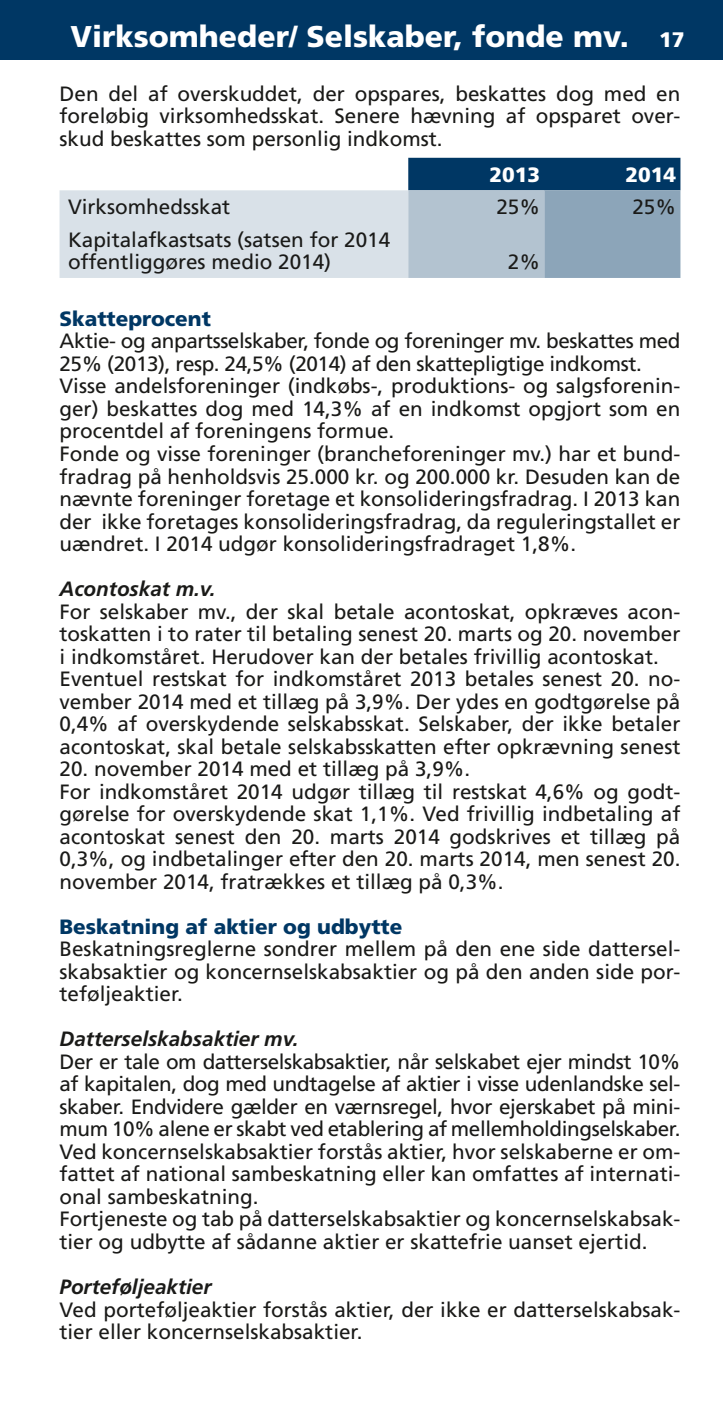
<style>
.page{position:relative;width:723px;height:1404px;background:#fff}
.page>*{position:absolute;margin:0;border:0;box-sizing:border-box;transform-origin:0 0}
.t1{font:900 30px "Frutiger LT Std";color:#fff}
.t2{font:20.7px/22.5px "Frutiger LT Std";color:#1a1a18}
.t3{font:italic 700 20.7px "Frutiger LT Std";color:#1a1a18}
.t4{font:900 20.7px "Frutiger LT Std";color:#003764}
.t5{font:900 20.7px "Frutiger LT Std";color:#fff}
.s1{font-size:21px}
</style>
<div class="page">
<div style="left:0;top:0;width:723px;height:60px;background:#003764"></div>
<svg style="left:60px;top:158px;width:620px;height:120px;background:#b3c3d0"></svg>
<h1 class="t1" style="left:71px;top:18px;width:616px">Virksomheder/ Selskaber, fonde mv. <span class="s1">17</span></h1>
<p class="t2" style="left:60px;top:82px;width:622px;text-align:justify">Den del af overskuddet, der opspares, beskattes dog med en foreløbig virksomhedsskat. Senere hævning af opsparet over&shy;skud beskattes som personlig indkomst.</p>
<p class="t5" style="left:489px;top:162px;width:52px">2013</p>
<p class="t5" style="left:625px;top:162px;width:52px">2014</p>
<p class="t2" style="left:68px;top:196px;width:164px">Virksomhedsskat</p>
<p class="t2" style="left:496px;top:196px;width:45px">25%</p>
<p class="t2" style="left:632px;top:196px;width:45px">25%</p>
<p class="t2" style="left:68px;top:228px;width:324px">Kapitalafkastsats (satsen for 2014 offentliggøres medio 2014)</p>
<p class="t2" style="left:508px;top:251px;width:34px">2%</p>
<p class="t4" style="left:59px;top:306px;width:153px">Skatteprocent</p>
<p class="t2" style="left:59px;top:330px;width:622px">Aktie- og anpartsselskaber, fonde og foreninger mv. beskattes med 25% (2013), resp. 24,5% (2014) af den skattepligtige indkomst.<br>Visse andelsforeninger (indkøbs-, produktions- og salgsforenin&shy;ger) beskattes dog med 14,3% af en indkomst opgjort som en procentdel af foreningens formue.<br>Fonde og visse foreninger (brancheforeninger mv.) har et bund&shy;fradrag på henholdsvis 25.000 kr. og 200.000 kr. Desuden kan de nævnte foreninger foretage et konsolideringsfradrag. I 2013 kan der ikke foretages konsolideringsfradrag, da reguleringstallet er uændret. I 2014 udgør konsolideringsfradraget 1,8%.</p>
<p class="t3" style="left:59px;top:576px;width:158px">Acontoskat m.v.</p>
<p class="t2" style="left:59px;top:600px;width:622px">For selskaber mv., der skal betale acontoskat, opkræves acon&shy;toskatten i to rater til betaling senest 20. marts og 20. november i indkomståret. Herudover kan der betales frivillig acontoskat.<br>Eventuel restskat for indkomståret 2013 betales senest 20. no&shy;vember 2014 med et tillæg på 3,9%. Der ydes en godtgørelse på 0,4% af overskydende selskabsskat. Selskaber, der ikke betaler acontoskat, skal betale selskabsskatten efter opkrævning senest</p>
<p class="t2" style="left:59px;top:757px;width:622px">20. november 2014 med et tillæg på 3,9%.<br>For indkomståret 2014 udgør tillæg til restskat 4,6% og godt&shy;gørelse for overskydende skat 1,1%. Ved frivillig indbetaling af acontoskat senest den 20. marts 2014 godskrives et tillæg på 0,3%, og indbetalinger efter den 20. marts 2014, men senest 20. november 2014, fratrækkes et tillæg på 0,3%.</p>
<p class="t4" style="left:59px;top:913px;width:344px">Beskatning af aktier og udbytte</p>
<p class="t2" style="left:59px;top:937px;width:622px;text-align:justify">Beskatningsreglerne sondrer mellem på den ene side dattersel&shy;skabsaktier og koncernselskabsaktier og på den anden side por&shy;teføljeaktier.</p>
<p class="t3" style="left:59px;top:1026px;width:240px">Datterselskabsaktier mv.</p>
<p class="t2" style="left:59px;top:1050px;width:622px">Der er tale om datterselskabsaktier, når selskabet ejer mindst 10% af kapitalen, dog med undtagelse af aktier i visse udenlandske sel&shy;skaber. Endvidere gælder en værnsregel, hvor ejerskabet på mini&shy;mum 10% alene er skabt ved etablering af mellemholdingselskaber.<br>Ved koncernselskabsaktier forstås aktier, hvor selskaberne er om&shy;fattet af national sambeskatning eller kan omfattes af internati&shy;onal sambeskatning.<br>Fortjeneste og tab på datterselskabsaktier og koncernselskabsak&shy;tier og udbytte af sådanne aktier er skattefrie uanset ejertid.</p>
<p class="t3" style="left:59px;top:1274px;width:153px">Porteføljeaktier</p>
<p class="t2" style="left:59px;top:1297px;width:622px">Ved porteføljeaktier forstås aktier, der ikke er datterselskabsak&shy;tier eller koncernselskabsaktier.</p>
</div>
